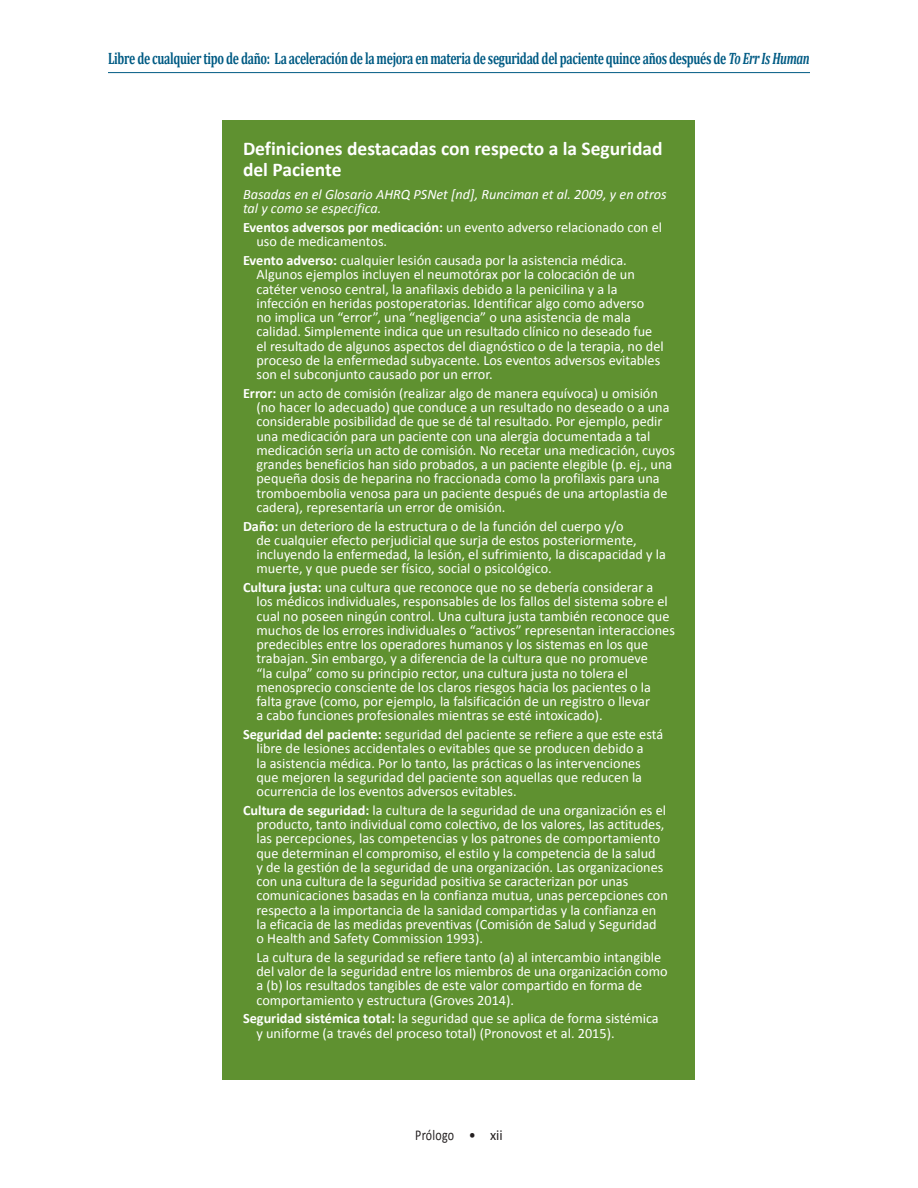
<style>
.page{position:relative;width:918px;height:1188px;background:#fff}
.page>*{position:absolute;margin:0;border:0;box-sizing:border-box;transform-origin:0 0}
.t1{font:700 19.5px/21px "Calibri";color:#fff}
.t2{font:700 16.5px "Cambria";letter-spacing:-.025em;color:#005b84;scale:.71 1}
.t3{font:15px "Calibri";letter-spacing:.015em;color:#231f20;scale:.8 1}
.t4{font:14.25px/14.2px "Calibri";color:#fff}
.t5{font:italic 14.25px/14.2px "Calibri";color:#fff}
.s1{font-style:italic}
.s2{font-weight:700}
</style>
<div class="page">
<hr style="left:108px;top:72px;width:702px;height:1px;background:#005b84">
<div style="left:223px;top:120px;width:472px;height:960px;background:#5f9130"></div>
<p class="t2" style="left:108px;top:47px;width:990px">Libre de cualquier tipo de daño: La aceleración de la mejora en materia de seguridad del paciente quince años después de <span class="s1">To Err Is Human</span></p>
<h1 class="t1" style="left:243px;top:138px;width:421px">Definiciones destacadas con respecto a la Seguridad del Paciente</h1>
<p class="t5" style="left:243px;top:187px;width:425px">Basadas en el Glosario AHRQ PSNet [nd], Runciman et al. 2009, y en otros tal y como se especifica.</p>
<p class="t4" style="left:257px;top:220px;width:407px;text-indent:-14px"><span class="s2">Eventos adversos por medicación:</span> un evento adverso relacionado con el uso de medicamentos.</p>
<p class="t4" style="left:257px;top:253px;width:409px;text-indent:-13px"><span class="s2">Evento adverso:</span> cualquier lesión causada por la asistencia médica.<br>Algunos ejemplos incluyen el neumotórax por la colocación de un catéter venoso central, la anafilaxis debido a la penicilina y a la infección en heridas postoperatorias. Identificar algo como adverso<br>no implica un “error”, una “negligencia” o una asistencia de mala calidad. Simplemente indica que un resultado clínico no deseado fue el resultado de algunos aspectos del diagnóstico o de la terapia, no del proceso de la enfermedad subyacente. Los eventos adversos evitables son el subconjunto causado por un error.</p>
<p class="t4" style="left:257px;top:386px;width:420px;text-indent:-13px"><span class="s2">Error:</span> un acto de comisión (realizar algo de manera equívoca) u omisión (no hacer lo adecuado) que conduce a un resultado no deseado o a una considerable posibilidad de que se dé tal resultado. Por ejemplo, pedir una medicación para un paciente con una alergia documentada a tal medicación sería un acto de comisión. No recetar una medicación, cuyos grandes beneficios han sido probados, a un paciente elegible (p. ej., una pequeña dosis de heparina no fraccionada como la profilaxis para una tromboembolia venosa para un paciente después de una artoplastia de cadera), representaría un error de omisión.</p>
<p class="t4" style="left:257px;top:519px;width:411px;text-indent:-13px"><span class="s2">Daño:</span> un deterioro de la estructura o de la función del cuerpo y/o<br>de cualquier efecto perjudicial que surja de estos posteriormente, incluyendo la enfermedad, la lesión, el sufrimiento, la discapacidad y la muerte, y que puede ser físico, social o psicológico.</p>
<p class="t4" style="left:257px;top:580px;width:420px;text-indent:-13px"><span class="s2">Cultura justa:</span> una cultura que reconoce que no se debería considerar a<br>los médicos individuales, responsables de los fallos del sistema sobre el cual no poseen ningún control. Una cultura justa también reconoce que muchos de los errores individuales o “activos” representan interacciones predecibles entre los operadores humanos y los sistemas en los que trabajan. Sin embargo, y a diferencia de la cultura que no promueve<br>“la culpa” como su principio rector, una cultura justa no tolera el menosprecio consciente de los claros riesgos hacia los pacientes o la falta grave (como, por ejemplo, la falsificación de un registro o llevar<br>a cabo funciones profesionales mientras se esté intoxicado).</p>
<p class="t4" style="left:257px;top:727px;width:408px;text-indent:-13px"><span class="s2">Seguridad del paciente:</span> seguridad del paciente se refiere a que este está libre de lesiones accidentales o evitables que se producen debido a<br>la asistencia médica. Por lo tanto, las prácticas o las intervenciones que mejoren la seguridad del paciente son aquellas que reducen la ocurrencia de los eventos adversos evitables.</p>
<p class="t4" style="left:257px;top:803px;width:413px;text-indent:-13px"><span class="s2">Cultura de seguridad:</span> la cultura de la seguridad de una organización es el producto, tanto individual como colectivo, de los valores, las actitudes, las percepciones, las competencias y los patrones de comportamiento que determinan el compromiso, el estilo y la competencia de la salud<br>y de la gestión de la seguridad de una organización. Las organizaciones con una cultura de la seguridad positiva se caracterizan por unas comunicaciones basadas en la confianza mutua, unas percepciones con respecto a la importancia de la sanidad compartidas y la confianza en la eficacia de las medidas preventivas (Comisión de Salud y Seguridad<br>o Health and Safety Commission 1993).</p>
<p class="t4" style="left:257px;top:950px;width:413px">La cultura de la seguridad se refiere tanto (a) al intercambio intangible del valor de la seguridad entre los miembros de una organización como a (b) los resultados tangibles de este valor compartido en forma de comportamiento y estructura (Groves 2014).</p>
<p class="t4" style="left:257px;top:1012px;width:404px;text-indent:-13px"><span class="s2">Seguridad sistémica total:</span> la seguridad que se aplica de forma sistémica y uniforme (a través del proceso total) (Pronovost et al. 2015).</p>
<p class="t3" style="left:415px;top:1125px;width:111px">Prólogo • xii</p>
</div>
